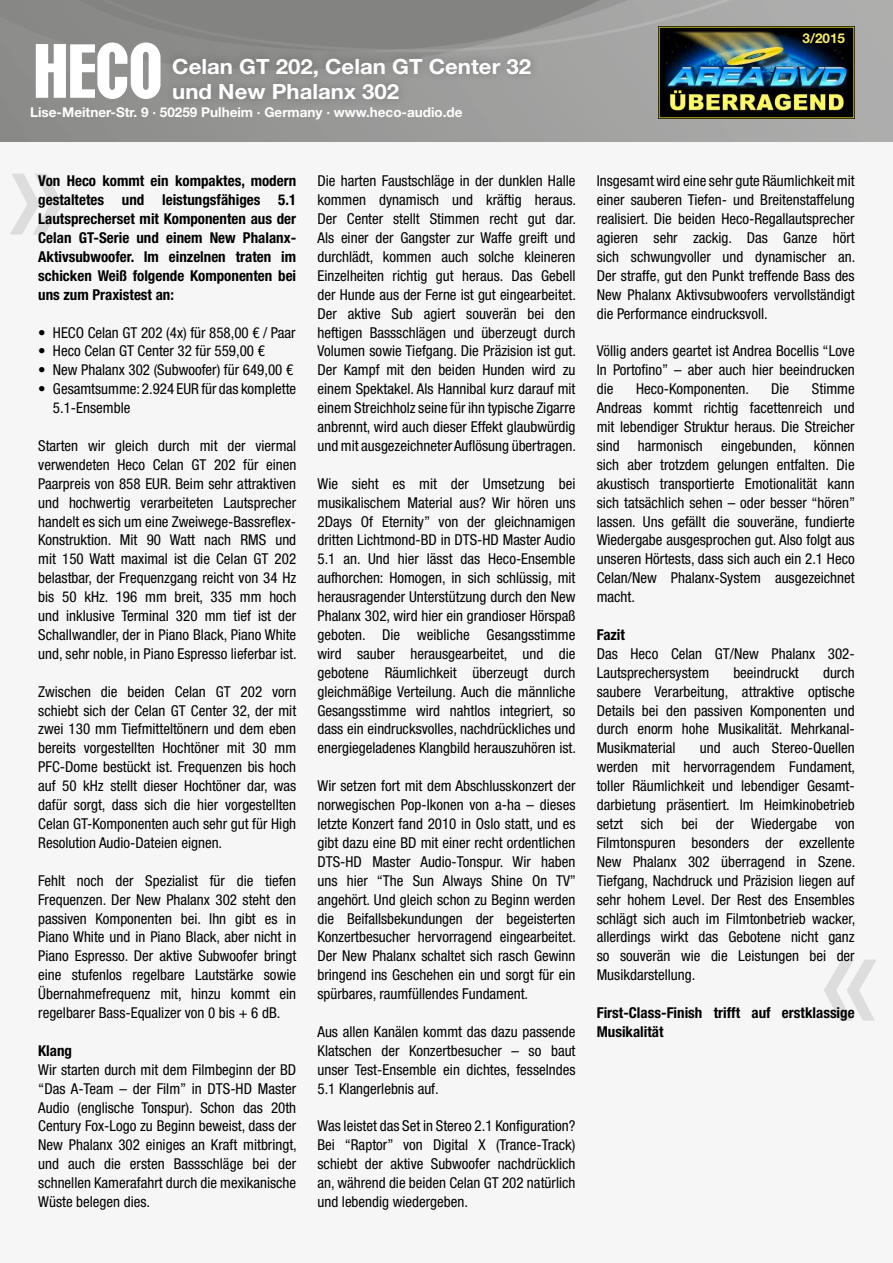
<style>
.page{position:relative;width:893px;height:1263px;background:#fff}
.page>*{position:absolute;margin:0;border:0;box-sizing:border-box;transform-origin:0 0}
.t1{font:700 21px/25.2px "Helvetica Neue LT Std";color:#fff;scale:1.06 1}
.t2{font:condensed 15px/18.9px "Helvetica Neue LT Std";color:#000;text-align:justify}
.t3{font:700 condensed 15px/18.9px "Helvetica Neue LT Std";color:#000;text-align:justify}
.t4{font:700 13.5px "Helvetica Neue LT Std";color:#fff}
.t5{font:700 13.5px "Helvetica Neue LT Std";color:#f7ec70}
</style>
<div class="page">
<svg style="left:0;top:0;width:893px;height:142px;background:#969695"></svg>
<div style="left:0;top:142px;width:893px;height:1121px;background:#f6f6f6"></div>
<svg style="left:36px;top:43px;width:125px;height:56px"></svg>
<svg style="left:10px;top:174px;width:53px;height:61px"></svg>
<svg style="left:824px;top:960px;width:52px;height:60px"></svg>
<div style="left:164px;top:49px;width:376px;height:60px;background:#000;opacity:.25"></div>
<img style="left:658px;top:26px;width:197px;height:92px">
<h1 class="t1" style="left:172px;top:53px;width:340px">Celan GT 202, Celan GT Center 32 und New Phalanx 302</h1>
<p class="t4" style="left:30px;top:104px;width:434px">Lise-Meitner-Str. 9 · 50259 Pulheim · Germany · www.heco-audio.de</p>
<p class="t5" style="left:803px;top:30px;width:44px">3/2015</p>
<p class="t3" style="left:38px;top:171px;width:259px">Von Heco kommt ein kompaktes, modern gestaltetes und leistungsfähiges 5.1<br>Lautsprecherset mit Komponenten aus der Celan GT-Serie und einem New Phalanx-Aktivsubwoofer. Im einzelnen traten im schicken Weiß folgende Komponenten bei uns zum Praxistest an:</p>
<p class="t2" style="left:38px;top:323px;width:259px">• HECO Celan GT 202 (4x) für 858,00 € / Paar</p>
<p class="t2" style="left:38px;top:342px;width:228px">• Heco Celan GT Center 32 für 559,00 €</p>
<p class="t2" style="left:38px;top:360px;width:256px">• New Phalanx 302 (Subwoofer) für 649,00 €</p>
<p class="t2" style="left:53px;top:379px;width:245px;text-indent:-15px">• Gesamtsumme: 2.924 EUR für das komplette<br>5.1-Ensemble</p>
<p class="t2" style="left:38px;top:436px;width:260px">Starten wir gleich durch mit der viermal verwendeten Heco Celan GT 202 für einen Paarpreis von 858 EUR. Beim sehr attraktiven und hochwertig verarbeiteten Lautsprecher handelt es sich um eine Zweiwege-Bassreflex-Konstruktion. Mit 90 Watt nach RMS und mit 150 Watt maximal ist die Celan GT 202 belastbar, der Frequenzgang reicht von 34 Hz bis 50 kHz. 196 mm breit, 335 mm hoch und inklusive Terminal 320 mm tief ist der Schallwandler, der in Piano Black, Piano White und, sehr noble, in Piano Espresso lieferbar ist.</p>
<p class="t2" style="left:38px;top:682px;width:259px">Zwischen die beiden Celan GT 202 vorn schiebt sich der Celan GT Center 32, der mit zwei 130 mm Tiefmitteltönern und dem eben bereits vorgestellten Hochtöner mit 30 mm PFC-Dome bestückt ist. Frequenzen bis hoch auf 50 kHz stellt dieser Hochtöner dar, was dafür sorgt, dass sich die hier vorgestellten Celan GT-Komponenten auch sehr gut für High Resolution Audio-Dateien eignen.</p>
<p class="t2" style="left:38px;top:871px;width:259px">Fehlt noch der Spezialist für die tiefen Frequenzen. Der New Phalanx 302 steht den passiven Komponenten bei. Ihn gibt es in Piano White und in Piano Black, aber nicht in Piano Espresso. Der aktive Subwoofer bringt eine stufenlos regelbare Lautstärke sowie Übernahmefrequenz mit, hinzu kommt ein regelbarer Bass-Equalizer von 0 bis + 6 dB.</p>
<p class="t3" style="left:38px;top:1041px;width:35px">Klang</p>
<p class="t2" style="left:38px;top:1060px;width:260px">Wir starten durch mit dem Filmbeginn der BD “Das A-Team – der Film” in DTS-HD Master Audio (englische Tonspur). Schon das 20th Century Fox-Logo zu Beginn beweist, dass der New Phalanx 302 einiges an Kraft mitbringt, und auch die ersten Bassschläge bei der schnellen Kamerafahrt durch die mexikanische Wüste belegen dies.</p>
<p class="t2" style="left:317px;top:171px;width:260px">Die harten Faustschläge in der dunklen Halle kommen dynamisch und kräftig heraus.<br>Der Center stellt Stimmen recht gut dar.<br>Als einer der Gangster zur Waffe greift und durchlädt, kommen auch solche kleineren Einzelheiten richtig gut heraus. Das Gebell der Hunde aus der Ferne ist gut eingearbeitet.<br>Der aktive Sub agiert souverän bei den heftigen Bassschlägen und überzeugt durch Volumen sowie Tiefgang. Die Präzision ist gut.<br>Der Kampf mit den beiden Hunden wird zu einem Spektakel. Als Hannibal kurz darauf mit einem Streichholz seine für ihn typische Zigarre anbrennt, wird auch dieser Effekt glaubwürdig und mit ausgezeichneter Auflösung übertragen.</p>
<p class="t2" style="left:317px;top:474px;width:260px">Wie sieht es mit der Umsetzung bei musikalischem Material aus? Wir hören uns 2Days Of Eternity” von der gleichnamigen dritten Lichtmond-BD in DTS-HD Master Audio 5.1 an. Und hier lässt das Heco-Ensemble aufhorchen: Homogen, in sich schlüssig, mit herausragender Unterstützung durch den New Phalanx 302, wird hier ein grandioser Hörspaß geboten. Die weibliche Gesangsstimme wird sauber herausgearbeitet, und die gebotene Räumlichkeit überzeugt durch gleichmäßige Verteilung. Auch die männliche Gesangsstimme wird nahtlos integriert, so dass ein eindrucksvolles, nachdrückliches und energiegeladenes Klangbild herauszuhören ist.</p>
<p class="t2" style="left:317px;top:776px;width:260px">Wir setzen fort mit dem Abschlusskonzert der norwegischen Pop-Ikonen von a-ha – dieses letzte Konzert fand 2010 in Oslo statt, und es gibt dazu eine BD mit einer recht ordentlichen DTS-HD Master Audio-Tonspur. Wir haben uns hier “The Sun Always Shine On TV” angehört. Und gleich schon zu Beginn werden die Beifallsbekundungen der begeisterten Konzertbesucher hervorragend eingearbeitet.<br>Der New Phalanx schaltet sich rasch Gewinn bringend ins Geschehen ein und sorgt für ein spürbares, raumfüllendes Fundament.</p>
<p class="t2" style="left:317px;top:1022px;width:259px">Aus allen Kanälen kommt das dazu passende Klatschen der Konzertbesucher – so baut unser Test-Ensemble ein dichtes, fesselndes 5.1 Klangerlebnis auf.</p>
<p class="t2" style="left:317px;top:1116px;width:259px">Was leistet das Set in Stereo 2.1 Konfiguration?<br>Bei “Raptor” von Digital X (Trance-Track) schiebt der aktive Subwoofer nachdrücklich an, während die beiden Celan GT 202 natürlich und lebendig wiedergeben.</p>
<p class="t2" style="left:597px;top:171px;width:260px">Insgesamt wird eine sehr gute Räumlichkeit mit einer sauberen Tiefen- und Breitenstaffelung realisiert. Die beiden Heco-Regallautsprecher agieren sehr zackig. Das Ganze hört sich schwungvoller und dynamischer an.<br>Der straffe, gut den Punkt treffende Bass des New Phalanx Aktivsubwoofers vervollständigt die Performance eindrucksvoll.</p>
<p class="t2" style="left:597px;top:342px;width:259px">Völlig anders geartet ist Andrea Bocellis “Love In Portofino” – aber auch hier beeindrucken die</p>
<p class="t2" style="left:597px;top:379px;width:260px;text-indent:215px">Stimme Andreas kommt richtig facettenreich und mit lebendiger Struktur heraus. Die Streicher sind harmonisch eingebunden, können sich aber trotzdem gelungen entfalten. Die akustisch transportierte Emotionalität kann sich tatsächlich sehen – oder besser “hören” lassen. Uns gefällt die souveräne, fundierte Wiedergabe ausgesprochen gut. Also folgt aus unseren Hörtests, dass sich auch ein 2.1 Heco Celan/New Phalanx-System ausgezeichnet macht.</p>
<p class="t3" style="left:597px;top:625px;width:30px">Fazit</p>
<p class="t2" style="left:597px;top:644px;width:259px">Das Heco Celan GT/New Phalanx 302-<br>Lautsprechersystem</p>
<p class="t2" style="left:636px;top:379px;width:114px">Heco-Komponenten.</p>
<p class="t2" style="left:771px;top:379px;width:20px">Die</p>
<p class="t2" style="left:597px;top:663px;width:259px;text-indent:226px">durch saubere Verarbeitung, attraktive optische Details bei den passiven Komponenten und durch enorm hohe Musikalität. Mehrkanal-Musikmaterial</p>
<p class="t2" style="left:733px;top:663px;width:67px">beeindruckt</p>
<p class="t2" style="left:597px;top:738px;width:260px;text-indent:103px">und auch Stereo-Quellen werden mit hervorragendem Fundament, toller Räumlichkeit und lebendiger Gesamt&shy;darbietung präsentiert. Im Heimkinobetrieb setzt sich bei der Wiedergabe von Filmtonspuren besonders der exzellente New Phalanx 302 überragend in Szene.<br>Tiefgang, Nachdruck und Präzision liegen auf sehr hohem Level. Der Rest des Ensembles schlägt sich auch im Filmtonbetrieb wacker, allerdings wirkt das Gebotene nicht ganz so souverän wie die Leistungen bei der Musikdarstellung.</p>
<p class="t3" style="left:597px;top:1003px;width:259px">First-Class-Finish trifft auf erstklassige<br>Musikalität</p>
</div>
